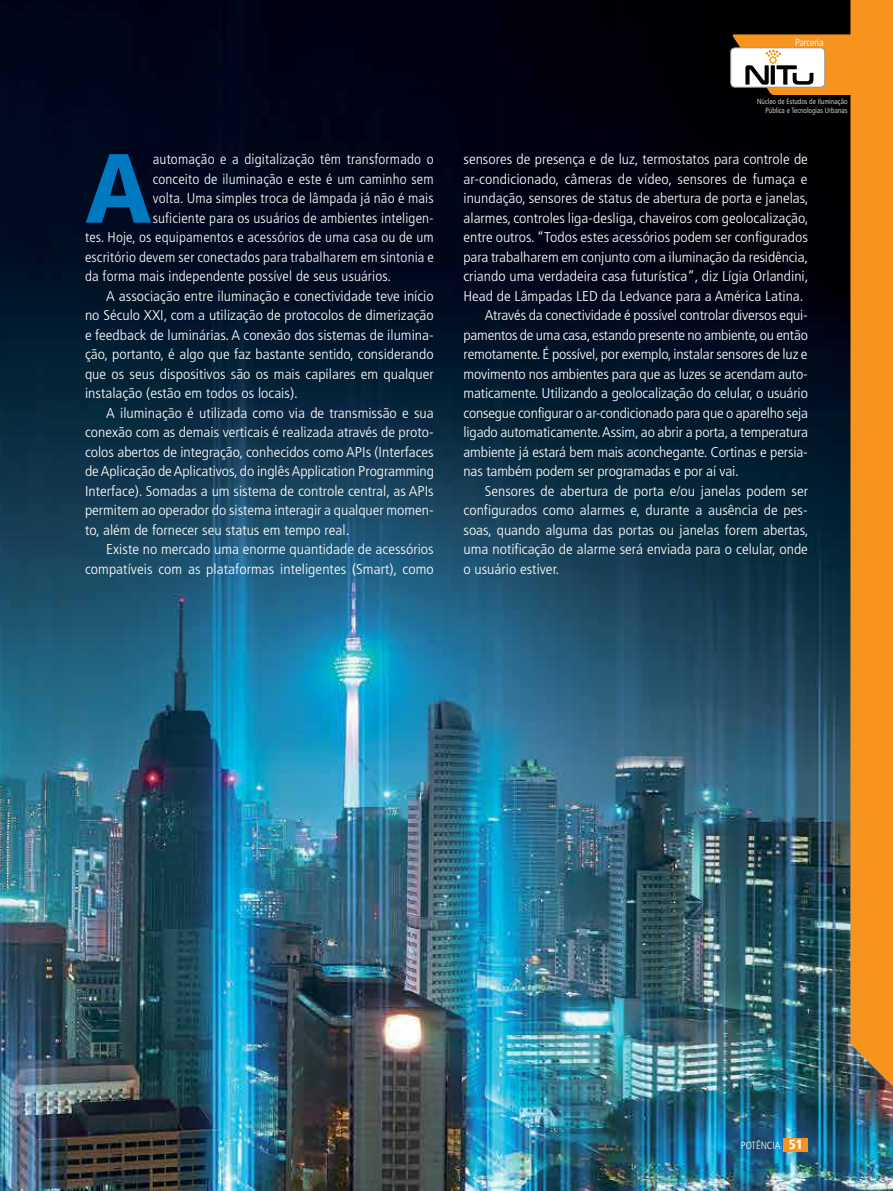
<style>
.page{position:relative;width:893px;height:1191px;background:#fff}
.page>*{position:absolute;margin:0;border:0;box-sizing:border-box;transform-origin:0 0}
.t1{font:900 condensed 98.1px "Frutiger LT Std";color:#0079c1;scale:1.05 1}
.t2{font:300 condensed 14.25px "Frutiger LT Std";color:#fff;scale:1.1 1}
.t3{font:300 condensed 14.25px "Frutiger LT Std";color:#fff;scale:1.05 1}
.t4{font:300 condensed 10.5px "Frutiger LT Std";color:#fff}
.t5{font:300 condensed 10.5px "Frutiger LT Std";letter-spacing:-.02em;color:#fff}
.t6{font:300 condensed 7.5px/9px "Frutiger LT Std";color:#fff;text-align:right}
.s1{font-weight:900;font-size:13.5px}
</style>
<div class="page">
<img style="left:0;top:0;width:893px;height:1191px">
<div style="left:784px;top:1138px;width:24px;height:13px;background:#f7941e"></div>
<div style="left:850px;top:0;width:43px;height:1107px;background:#f7941e"></div>
<svg style="left:732px;top:34px;width:161px;height:61px"></svg>
<div style="left:730px;top:47px;width:95px;height:41px;border:1px solid #939598;border-radius:4px"></div>
<h1 class="t1" style="left:85px;top:129px;width:65px">A</h1>
<p class="t3" style="left:153px;top:151px;width:269px">automação e a digitalização têm transformado o</p>
<p class="t3" style="left:153px;top:171px;width:269px">conceito de iluminação e este é um caminho sem</p>
<p class="t3" style="left:153px;top:190px;width:269px">volta. Uma simples troca de lâmpada já não é mais</p>
<p class="t3" style="left:153px;top:210px;width:269px">suficiente para os usuários de ambientes inteligen-</p>
<p class="t3" style="left:85px;top:229px;width:334px">tes. Hoje, os equipamentos e acessórios de uma casa ou de um</p>
<p class="t3" style="left:85px;top:249px;width:334px">escritório devem ser conectados para trabalharem em sintonia e</p>
<p class="t3" style="left:85px;top:268px;width:293px">da forma mais independente possível de seus usuários.</p>
<p class="t2" style="left:106px;top:288px;width:299px">A associação entre iluminação e conectividade teve início</p>
<p class="t2" style="left:85px;top:307px;width:318px">no Século XXI, com a utilização de protocolos de dimerização</p>
<p class="t2" style="left:85px;top:327px;width:318px">e feedback de luminárias. A conexão dos sistemas de ilumina-</p>
<p class="t2" style="left:85px;top:346px;width:318px">ção, portanto, é algo que faz bastante sentido, considerando</p>
<p class="t2" style="left:85px;top:366px;width:319px">que os seus dispositivos são os mais capilares em qualquer</p>
<p class="t2" style="left:85px;top:385px;width:195px">instalação (estão em todos os locais).</p>
<p class="t2" style="left:106px;top:405px;width:299px">A iluminação é utilizada como via de transmissão e sua</p>
<p class="t2" style="left:85px;top:424px;width:318px">conexão com as demais verticais é realizada através de proto-</p>
<p class="t2" style="left:85px;top:444px;width:318px">colos abertos de integração, conhecidos como APIs (Interfaces</p>
<p class="t2" style="left:85px;top:463px;width:319px">de Aplicação de Aplicativos, do inglês Application Programming</p>
<p class="t2" style="left:85px;top:483px;width:319px">Interface). Somadas a um sistema de controle central, as APIs</p>
<p class="t2" style="left:85px;top:502px;width:318px">permitem ao operador do sistema interagir a qualquer momen-</p>
<p class="t2" style="left:85px;top:522px;width:242px">to, além de fornecer seu status em tempo real.</p>
<p class="t2" style="left:106px;top:541px;width:299px">Existe no mercado uma enorme quantidade de acessórios</p>
<p class="t2" style="left:85px;top:561px;width:318px">compatíveis com as plataformas inteligentes (Smart), como</p>
<p class="t5" style="left:795px;top:36px;width:30px">Parceria</p>
<p class="t6" style="left:757px;top:97px;width:92px">Núcleo de Estudos de Iluminação<br>Pública e Tecnologias Urbanas</p>
<p class="t2" style="left:463px;top:151px;width:315px">sensores de presença e de luz, termostatos para controle de</p>
<p class="t2" style="left:463px;top:171px;width:314px">ar-condicionado, câmeras de vídeo, sensores de fumaça e</p>
<p class="t2" style="left:463px;top:190px;width:315px">inundação, sensores de status de abertura de porta e janelas,</p>
<p class="t2" style="left:463px;top:210px;width:315px">alarmes, controles liga-desliga, chaveiros com geolocalização,</p>
<p class="t2" style="left:463px;top:229px;width:315px">entre outros. “Todos estes acessórios podem ser configurados</p>
<p class="t2" style="left:463px;top:249px;width:315px">para trabalharem em conjunto com a iluminação da residência,</p>
<p class="t2" style="left:463px;top:268px;width:315px">criando uma verdadeira casa futurística”, diz Lígia Orlandini,</p>
<p class="t2" style="left:463px;top:288px;width:311px">Head de Lâmpadas LED da Ledvance para a América Latina.</p>
<p class="t2" style="left:485px;top:307px;width:295px">Através da conectividade é possível controlar diversos equi-</p>
<p class="t2" style="left:463px;top:327px;width:315px">pamentos de uma casa, estando presente no ambiente, ou então</p>
<p class="t2" style="left:463px;top:346px;width:314px">remotamente. É possível, por exemplo, instalar sensores de luz e</p>
<p class="t2" style="left:463px;top:366px;width:315px">movimento nos ambientes para que as luzes se acendam auto-</p>
<p class="t2" style="left:463px;top:385px;width:315px">maticamente. Utilizando a geolocalização do celular, o usuário</p>
<p class="t2" style="left:463px;top:405px;width:315px">consegue configurar o ar-condicionado para que o aparelho seja</p>
<p class="t2" style="left:463px;top:424px;width:315px">ligado automaticamente. Assim, ao abrir a porta, a temperatura</p>
<p class="t2" style="left:463px;top:444px;width:315px">ambiente já estará bem mais aconchegante. Cortinas e persia-</p>
<p class="t2" style="left:463px;top:463px;width:252px">nas também podem ser programadas e por aí vai.</p>
<p class="t2" style="left:485px;top:483px;width:296px">Sensores de abertura de porta e/ou janelas podem ser</p>
<p class="t2" style="left:463px;top:502px;width:315px">configurados como alarmes e, durante a ausência de pes-</p>
<p class="t2" style="left:463px;top:522px;width:315px">soas, quando alguma das portas ou janelas forem abertas,</p>
<p class="t2" style="left:463px;top:541px;width:315px">uma notificação de alarme será enviada para o celular, onde</p>
<p class="t2" style="left:463px;top:561px;width:89px">o usuário estiver.</p>
<p class="t4" style="left:741px;top:1139px;width:63px">POTÊNCIA <span class="s1">51</span></p>
</div>
